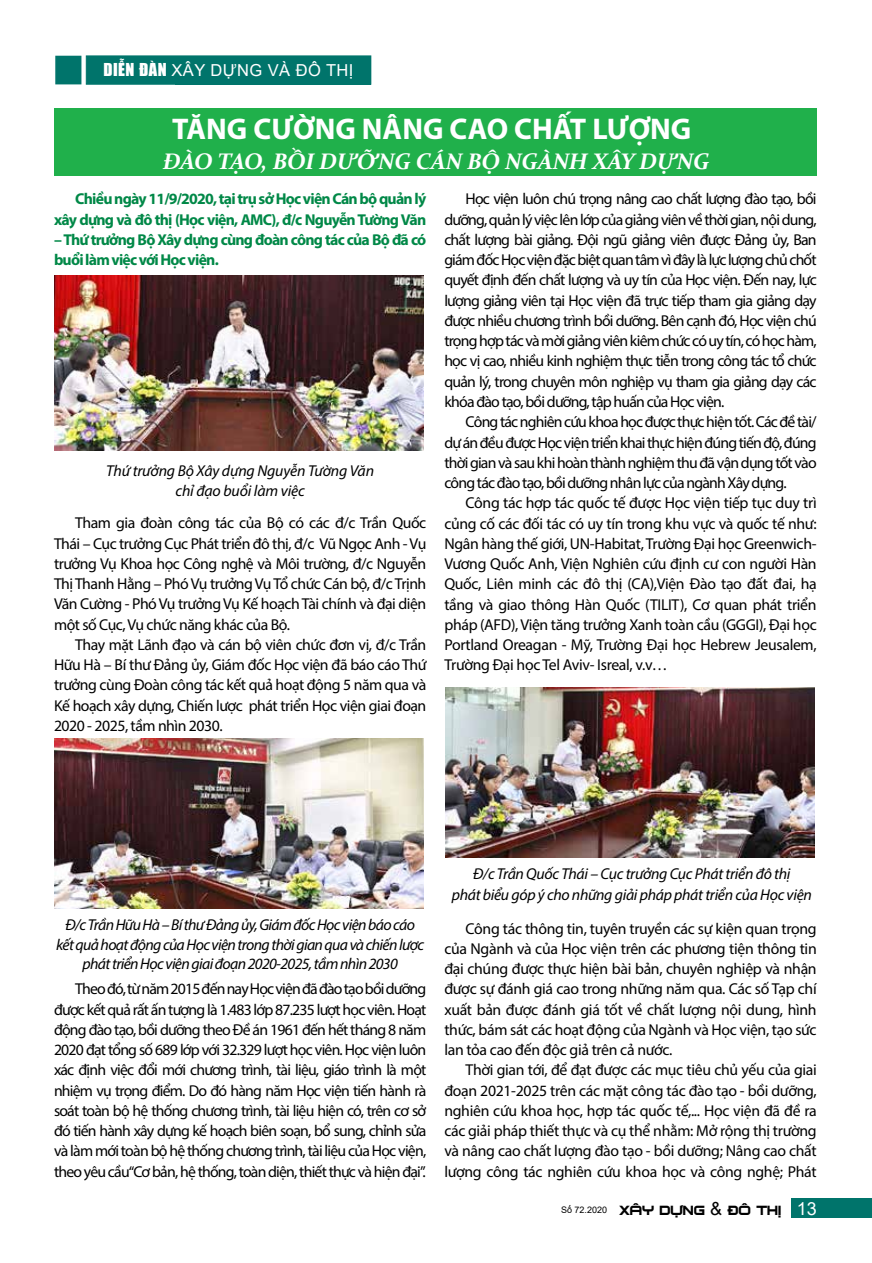
<style>
.page{position:relative;width:872px;height:1263px;background:#fff}
.page>*{position:absolute;margin:0;border:0;box-sizing:border-box;transform-origin:0 0}
.t1{font:700 30px "Myriad Pro";color:#fff}
.t2{font:italic 700 22.5px "Constantia";color:#fff}
.t3{font:18px "UTM Bitsumishi Pro";color:#000}
.t4{font:16.5px "Arial";letter-spacing:.025em;color:#fff}
.t5{font:15.75px/20.2px "Myriad Pro";letter-spacing:-.03em;color:#000;text-align:justify}
.t6{font:italic 15.75px/19.5px "Myriad Pro";letter-spacing:-.035em;color:#000;text-align:center}
.t7{font:700 15.75px/20.2px "Myriad Pro";letter-spacing:-.05em;color:#008847;text-align:right}
.t8{font:italic 15.75px/19.5px "Myriad Pro";letter-spacing:-.01em;color:#000;text-align:center}
.s1{font-family:"UTM Impact"}
.s2{font-family:"Arial";font-size:9px}
.s3{font-family:"Arial"}
.s4{font-family:"Arial";color:#fff}
</style>
<div class="page">
<img style="left:54px;top:275px;width:369px;height:176px">
<img style="left:54px;top:739px;width:369px;height:169px">
<img style="left:446px;top:688px;width:369px;height:169px">
<div style="left:54px;top:108px;width:762px;height:68px;background:#20b04b"></div>
<div style="left:86px;top:56px;width:285px;height:28px;background:#00746b"></div>
<div style="left:55px;top:56px;width:26px;height:28px;background:#00746b"></div>
<div style="left:792px;top:1198px;width:80px;height:20px;background:#00746b"></div>
<p class="t4" style="left:103px;top:59px;width:251px"><span class="s1">DIỄN ĐÀN</span> XÂY DỰNG VÀ ĐÔ THỊ</p>
<h1 class="t1" style="left:172px;top:110px;width:520px">TĂNG CƯỜNG NÂNG CAO CHẤT LƯỢNG</h1>
<h2 class="t2" style="left:163px;top:146px;width:548px">ĐÀO TẠO, BỒI DƯỠNG CÁN BỘ NGÀNH XÂY DỰNG</h2>
<p class="t7" style="left:54px;top:188px;width:374px">Chiều ngày 11/9/2020, tại trụ sở Học viện Cán bộ quản lý xây dựng và đô thị (Học viện, AMC), đ/c Nguyễn Tường Văn</p>
<p class="t7" style="left:54px;top:229px;width:374px;text-align:left">– Thứ trưởng Bộ Xây dựng cùng đoàn công tác của Bộ đã có buổi làm việc với Học viện.</p>
<p class="t8" style="left:106px;top:461px;width:269px">Thứ trưởng Bộ Xây dựng Nguyễn Tường Văn chỉ đạo buổi làm việc</p>
<p class="t5" style="left:54px;top:513px;width:374px;text-indent:21px">Tham gia đoàn công tác của Bộ có các đ/c Trần Quốc Thái – Cục trưởng Cục Phát triển đô thị, đ/c Vũ Ngọc Anh - Vụ trưởng Vụ Khoa học Công nghệ và Môi trường, đ/c Nguyễn Thị Thanh Hằng – Phó Vụ trưởng Vụ Tổ chức Cán bộ, đ/c Trịnh Văn Cường - Phó Vụ trưởng Vụ Kế hoạch Tài chính và đại diện một số Cục, Vụ chức năng khác của Bộ.</p>
<p class="t5" style="left:54px;top:634px;width:374px;text-indent:21px">Thay mặt Lãnh đạo và cán bộ viên chức đơn vị, đ/c Trần Hữu Hà – Bí thư Đảng ủy, Giám đốc Học viện đã báo cáo Thứ trưởng cùng Đoàn công tác kết quả hoạt động 5 năm qua và Kế hoạch xây dựng, Chiến lược phát triển Học viện giai đoạn 2020 - 2025, tầm nhìn 2030.</p>
<p class="t5" style="left:444px;top:189px;width:374px;text-indent:21px">Học viện luôn chú trọng nâng cao chất lượng đào tạo, bồi dưỡng, quản lý việc lên lớp của giảng viên về thời gian, nội dung, chất lượng bài giảng. Đội ngũ giảng viên được Đảng ủy, Ban giám đốc Học viện đặc biệt quan tâm vì đây là lực lượng chủ chốt quyết định đến chất lượng và uy tín của Học viện. Đến nay, lực lượng giảng viên tại Học viện đã trực tiếp tham gia giảng dạy được nhiều chương trình bồi dưỡng. Bên cạnh đó, Học viện chú trọng hợp tác và mời giảng viên kiêm chức có uy tín, có học hàm, học vị cao, nhiều kinh nghiệm thực tiễn trong công tác tổ chức quản lý, trong chuyên môn nghiệp vụ tham gia giảng dạy các khóa đào tạo, bồi dưỡng, tập huấn của Học viện.</p>
<p class="t5" style="left:444px;top:412px;width:374px;text-indent:21px">Công tác nghiên cứu khoa học được thực hiện tốt. Các đề tài/ dự án đều được Học viện triển khai thực hiện đúng tiến độ, đúng thời gian và sau khi hoàn thành nghiệm thu đã vận dụng tốt vào công tác đào tạo, bồi dưỡng nhân lực của ngành Xây dựng.</p>
<p class="t5" style="left:444px;top:493px;width:374px;text-indent:21px">Công tác hợp tác quốc tế được Học viện tiếp tục duy trì củng cố các đối tác có uy tín trong khu vực và quốc tế như:<br>Ngân hàng thế giới, UN-Habitat, Trường Đại học Greenwich-Vương Quốc Anh, Viện Nghiên cứu định cư con người Hàn Quốc, Liên minh các đô thị (CA),Viện Đào tạo đất đai, hạ tầng và giao thông Hàn Quốc (TILIT), Cơ quan phát triển pháp (AFD), Viện tăng trưởng Xanh toàn cầu (GGGI), Đại học Portland Oreagan - Mỹ, Trường Đại học Hebrew Jeusalem, Trường Đại học Tel Aviv- Isreal, v.v…</p>
<p class="t6" style="left:56px;top:915px;width:369px">Đ/c Trần Hữu Hà – Bí thư Đảng ủy, Giám đốc Học viện báo cáo kết quả hoạt động của Học viện trong thời gian qua và chiến lược phát triển Học viện giai đoạn 2020-2025, tầm nhìn 2030</p>
<p class="t5" style="left:54px;top:978px;width:374px;text-indent:21px">Theo đó, từ năm 2015 đến nay Học viện đã đào tạo bồi dưỡng được kết quả rất ấn tượng là 1.483 lớp 87.235 lượt học viên. Hoạt động đào tạo, bồi dưỡng theo Đề án 1961 đến hết tháng 8 năm 2020 đạt tổng số 689 lớp với 32.329 lượt học viên. Học viện luôn xác định việc đổi mới chương trình, tài liệu, giáo trình là một nhiệm vụ trọng điểm. Do đó hàng năm Học viện tiến hành rà soát toàn bộ hệ thống chương trình, tài liệu hiện có, trên cơ sở đó tiến hành xây dựng kế hoạch biên soạn, bổ sung, chỉnh sửa và làm mới toàn bộ hệ thống chương trình, tài liệu của Học viện, theo yêu cầu“Cơ bản, hệ thống, toàn diện, thiết thực và hiện đại”.</p>
<p class="t6" style="left:452px;top:864px;width:362px;line-height:20.2px">Đ/c Trần Quốc Thái – Cục trưởng Cục Phát triển đô thị<br>phát biểu góp ý cho những giải pháp phát triển của Học viện</p>
<p class="t5" style="left:444px;top:918px;width:374px;text-indent:21px">Công tác thông tin, tuyên truyền các sự kiện quan trọng của Ngành và của Học viện trên các phương tiện thông tin đại chúng được thực hiện bài bản, chuyên nghiệp và nhận được sự đánh giá cao trong những năm qua. Các số Tạp chí xuất bản được đánh giá tốt về chất lượng nội dung, hình thức, bám sát các hoạt động của Ngành và Học viện, tạo sức lan tỏa cao đến độc giả trên cả nước.</p>
<p class="t5" style="left:444px;top:1060px;width:374px;text-indent:21px">Thời gian tới, để đạt được các mục tiêu chủ yếu của giai đoạn 2021-2025 trên các mặt công tác đào tạo - bồi dưỡng, nghiên cứu khoa học, hợp tác quốc tế,... Học viện đã đề ra các giải pháp thiết thực và cụ thể nhằm: Mở rộng thị trường và nâng cao chất lượng đào tạo - bồi dưỡng; Nâng cao chất lượng công tác nghiên cứu khoa học và công nghệ; Phát</p>
<p class="t3" style="left:561px;top:1199px;width:257px"><span class="s2">Số 72.2020</span> XÂY DỰNG <span class="s3">&amp;</span> ĐÔ THỊ <span class="s4">13</span></p>
</div>
